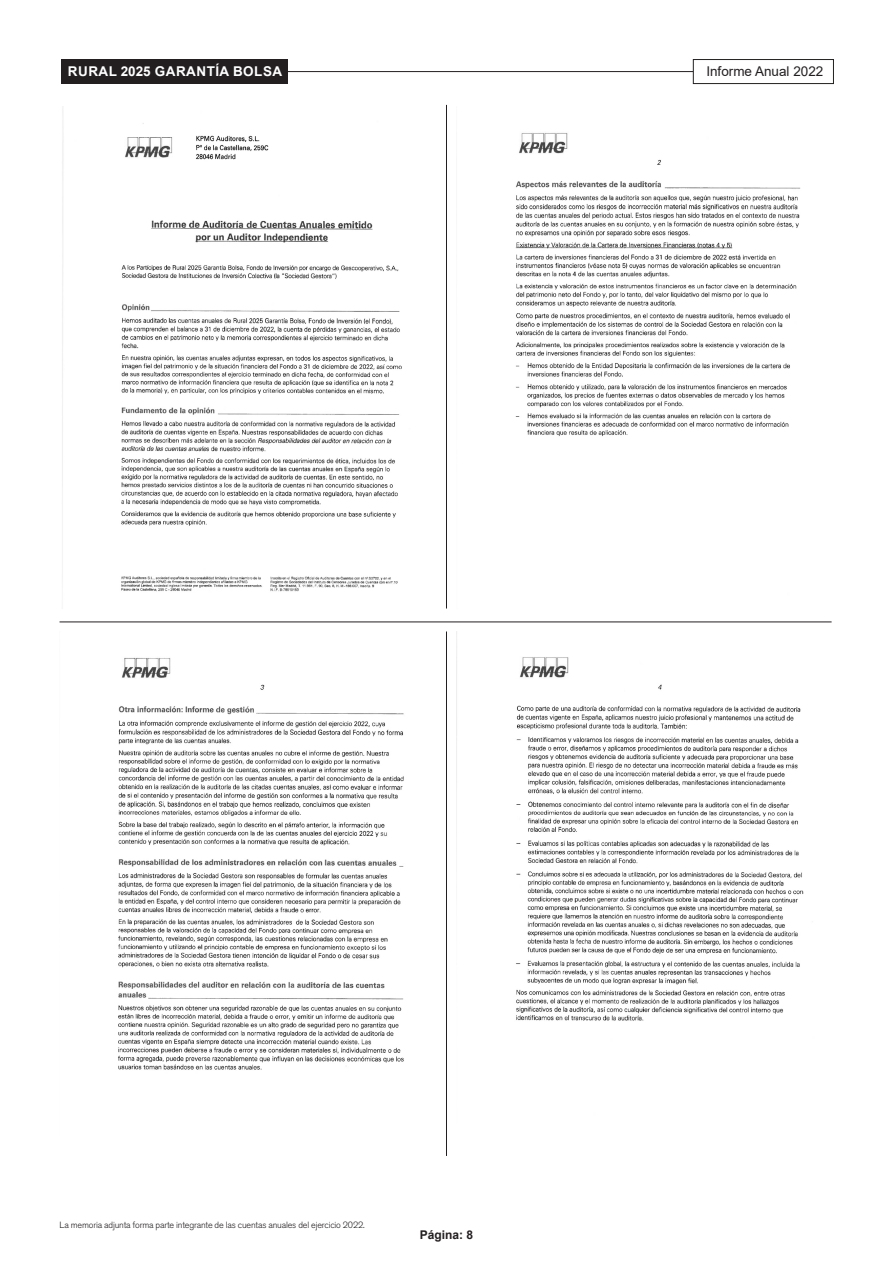
<style>
.page{position:relative;width:893px;height:1263px;background:#fff}
.page>*{position:absolute;margin:0;border:0;box-sizing:border-box;transform-origin:0 0}
.t1{font:700 13.5px "Arial";letter-spacing:.035em;color:#fff}
.t2{font:13.5px "Arial";color:#231f20}
.t3{font:700 12px "Arial";color:#231f20}
.t4{font:300 9px "Akzidenz Grotesk Std";letter-spacing:-.02em;color:#231f20}
</style>
<div class="page">
<div style="left:693px;top:59px;width:141px;height:25px;border:1px solid #231f20"></div>
<hr style="left:446px;top:631px;width:1px;height:525px;background:#231f20">
<hr style="left:60px;top:622px;width:772px;height:1px;background:#231f20">
<hr style="left:446px;top:105px;width:1px;height:503px;background:#231f20">
<img style="left:62px;top:106px;width:340px;height:486px">
<img style="left:515px;top:133px;width:286px;height:303px">
<img style="left:118px;top:657px;width:286px;height:413px">
<img style="left:516px;top:657px;width:288px;height:364px">
<div style="left:61px;top:60px;width:227px;height:24px;background:#231f20"></div>
<hr style="left:196px;top:71px;width:497px;height:1px;background:#231f20">
<h1 class="t1" style="left:68px;top:62px;width:216px">RURAL 2025 GARANTÍA BOLSA</h1>
<h1 class="t2" style="left:706px;top:62px;width:119px">Informe Anual 2022</h1>
<p class="t4" style="left:60px;top:1220px;width:307px">La memoria adjunta forma parte integrante de las cuentas anuales del ejercicio 2022.</p>
<h2 class="t3" style="left:420px;top:1226px;width:55px">Página: 8</h2>
</div>
